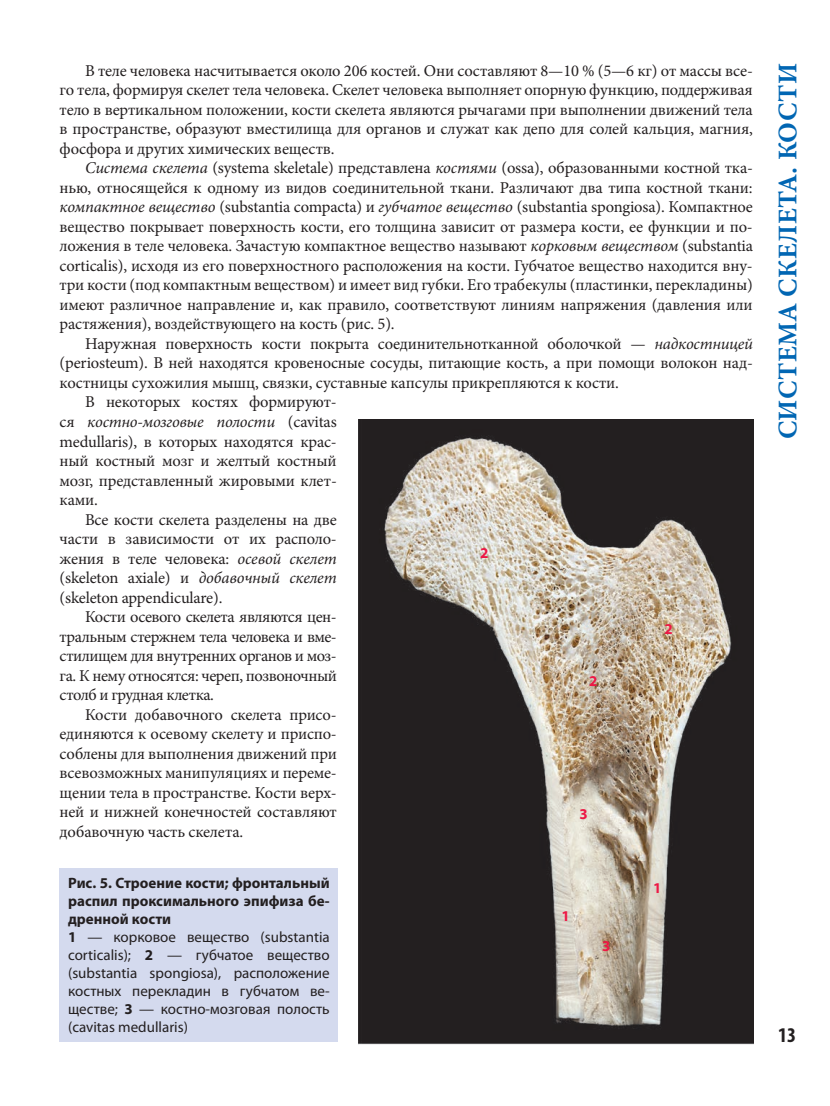
<style>
.page{position:relative;width:830px;height:1106px;background:#fff}
.page>*{position:absolute;margin:0;border:0;box-sizing:border-box;transform-origin:0 0}
.t1{font:700 27px "Minion Pro";letter-spacing:.01em;color:#0166b3}
.t2{font:700 condensed 21px "Myriad Pro";color:#231f20}
.t3{font:16.5px "Minion Pro";letter-spacing:-.01em;color:#231f20}
.t4{font:16.5px "Minion Pro";letter-spacing:-.03em;color:#231f20}
.t5{font:italic 16.5px "Minion Pro";letter-spacing:-.01em;color:#231f20}
.t6{font:15px/18px "Myriad Pro";color:#231f20}
.t7{font:700 15px "Myriad Pro";color:#ed1845}
.s1{font-style:italic}
.s2{font-style:normal}
.s3{font-weight:700}
</style>
<div class="page">
<img style="left:358px;top:419px;width:395px;height:625px">
<div style="left:60px;top:868px;width:278px;height:174px;background:#d4daee"></div>
<p class="t3" style="left:85px;top:64px;width:669px">В теле человека насчитывается около 206 костей. Они составляют 8—10 % (5—6 кг) от массы все-</p>
<p class="t3" style="left:60px;top:83px;width:694px">го тела, формируя скелeт тела человека. Скелет человека выполняет опорную функцию, поддерживая</p>
<p class="t3" style="left:60px;top:103px;width:694px">тело в вертикальном положении, кости скелета являются рычагами при выполнении движений тела</p>
<p class="t3" style="left:60px;top:122px;width:694px">в пространстве, образуют вместилища для органов и cлужат как депо для солей кальция, магния,</p>
<p class="t3" style="left:60px;top:142px;width:276px">фосфора и других химических веществ.</p>
<p class="t3" style="left:85px;top:161px;width:669px"><span class="s1">Система скелета</span> (systema skeletale) представлена <span class="s1">костями</span> (ossa), образованными костной тка-</p>
<p class="t3" style="left:60px;top:181px;width:694px">нью, относящейся к одному из видов соединительной ткани. Различают два типа костной ткани:</p>
<p class="t3" style="left:60px;top:200px;width:695px"><span class="s1">компактное вещество</span> (substantia compacta) и <span class="s1">губчатое вещество</span> (substantia spongiosa). Компактное</p>
<p class="t3" style="left:60px;top:220px;width:694px">вещество покрывает поверхность кости, его толщина зависит от размера кости, ее функции и по-</p>
<p class="t3" style="left:60px;top:239px;width:695px">ложения в теле человека. Зачастую компактное вещество называют <span class="s1">корковым веществом</span> (substantia</p>
<p class="t3" style="left:60px;top:259px;width:694px">corticalis), исходя из его поверхностного расположения на кости. Губчатое вещество находится вну-</p>
<p class="t3" style="left:60px;top:278px;width:694px">три кости (под компактным веществом) и имеет вид губки. Его трабекулы (пластинки, перекладины)</p>
<p class="t3" style="left:60px;top:298px;width:694px">имеют различное направление и, как правило, соответствуют линиям напряжения (давления или</p>
<p class="t3" style="left:60px;top:317px;width:336px">растяжения), воздействующего на кость (рис. 5).</p>
<p class="t3" style="left:85px;top:337px;width:669px">Наружная поверхность кости покрыта соединительнотканной оболочкой — <span class="s1">надкостницей</span></p>
<p class="t3" style="left:60px;top:356px;width:695px">(periosteum). В ней находятся крoвенoсные сосуды, питающие кость, а при помощи волокон над-</p>
<p class="t3" style="left:60px;top:376px;width:561px">костницы сухожилия мышц, связки, суставные капсулы прикрепляются к кости.</p>
<p class="t3" style="left:85px;top:395px;width:253px">В некоторых костях формируют-</p>
<p class="t5" style="left:60px;top:411px;width:279px"><span class="s2">ся</span> костно-мозговые полости <span class="s2">(cavitas</span></p>
<p class="t3" style="left:60px;top:434px;width:279px">medullaris), в которых находятся крас-</p>
<p class="t3" style="left:60px;top:454px;width:279px">ный костный мозг и желтый костный</p>
<p class="t3" style="left:60px;top:473px;width:279px">мозг, представленный жировыми клет-</p>
<p class="t3" style="left:60px;top:493px;width:40px">ками.</p>
<p class="t3" style="left:85px;top:512px;width:253px">Все кости скелета разделены на две</p>
<p class="t3" style="left:60px;top:532px;width:279px">части в зависимости от их располо-</p>
<p class="t3" style="left:60px;top:552px;width:279px">жения в теле человека: <span class="s1">осевой скелет</span></p>
<p class="t3" style="left:60px;top:571px;width:279px">(skeleton axiale) и <span class="s1">добавочный скелет</span></p>
<p class="t3" style="left:60px;top:591px;width:164px">(skeleton appendiculare).</p>
<p class="t4" style="left:85px;top:610px;width:253px">Кости осевого скелета являются цен-</p>
<p class="t4" style="left:60px;top:630px;width:279px">тральным стержнем тела человека и вме-</p>
<p class="t4" style="left:60px;top:649px;width:279px">стилищем для внутренних органов и моз-</p>
<p class="t4" style="left:60px;top:669px;width:279px">га. К нему относятся: череп, позвоночный</p>
<p class="t4" style="left:60px;top:688px;width:156px">столб и грудная клетка.</p>
<p class="t3" style="left:85px;top:708px;width:253px">Кости добавочного скелета присо-</p>
<p class="t3" style="left:60px;top:727px;width:279px">единяются к осевому скелету и приспо-</p>
<p class="t3" style="left:60px;top:747px;width:279px">соблены для выполнения движений при</p>
<p class="t3" style="left:60px;top:766px;width:279px">всевозможных манипуляциях и переме-</p>
<p class="t3" style="left:60px;top:786px;width:279px">щении тела в пространстве. Кости верх-</p>
<p class="t3" style="left:60px;top:805px;width:279px">ней и нижней конечностей составляют</p>
<p class="t3" style="left:60px;top:825px;width:185px">добавочную часть скелета.</p>
<p class="t6" style="left:68px;top:875px;width:263px"><span class="s3">Рис. 5. Строение кости; фронтальный распил проксимального эпифиза бе&shy;дренной кости<br>1</span> — корковое вещество (substantia corticalis); <span class="s3">2</span> — губчатое вещество (substantia spongiosa), расположение костных перекладин в губчатом ве&shy;ществе; <span class="s3">3</span> — костно-мозговая полость (cavitas medullaris)</p>
<p class="t7" style="left:480px;top:547px;width:10px">2</p>
<p class="t7" style="left:664px;top:623px;width:10px">2</p>
<p class="t7" style="left:589px;top:675px;width:10px">2</p>
<p class="t7" style="left:579px;top:808px;width:10px">3</p>
<p class="t7" style="left:653px;top:882px;width:10px">1</p>
<p class="t7" style="left:561px;top:910px;width:10px">1</p>
<p class="t7" style="left:602px;top:939px;width:10px">3</p>
<p class="t1" style="left:771px;top:439px;width:377px;rotate:-90deg">СИСТЕМА СКЕЛЕТА. КОСТИ</p>
<p class="t2" style="left:778px;top:1022px;width:19px">13</p>
</div>
